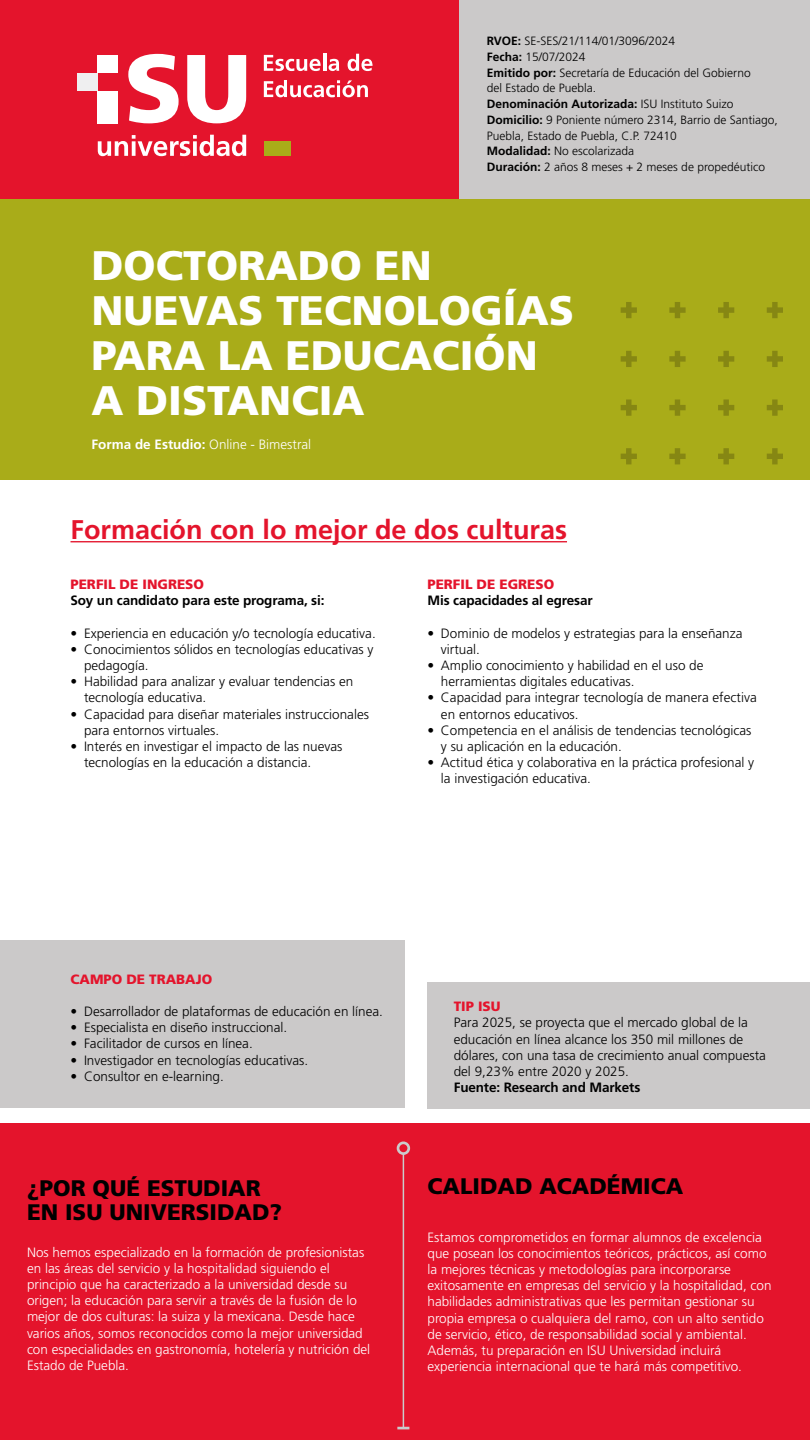
<style>
.page{position:relative;width:810px;height:1440px;background:#fff}
.page>*{position:absolute;margin:0;border:0;box-sizing:border-box;transform-origin:0 0}
.t1{font:900 41.25px/45px "Frutiger LT Std";color:#fff}
.t2{font:700 27px "Frutiger LT Std";color:#e4142c}
.t3{font:900 22.5px/24px "Frutiger LT Std";color:#000}
.t4{font:300 13.5px/16.2px "Frutiger LT Std";color:#000}
.t5{font:300 13.5px/16.2px "Frutiger LT Std";color:#fff}
.t6{font:700 13.5px "Frutiger LT Std";letter-spacing:-.01em;color:#000}
.t7{font:900 13.5px "Frutiger LT Std";color:#e4142c}
.t8{font:300 12px/15.8px "Frutiger LT Std";color:#000}
.s1{font-weight:700}
</style>
<div class="page">
<div style="left:0;top:0;width:477px;height:200px;background:#e4142c"></div>
<div style="left:459px;top:0;width:351px;height:206px;background:#cbc9c9"></div>
<div style="left:428px;top:982px;width:382px;height:126px;background:#cbc9c9"></div>
<div style="left:0;top:940px;width:405px;height:168px;background:#cbc9c9"></div>
<hr style="left:70px;top:541px;width:497px;height:1px;background:#e4142c">
<div style="left:0;top:1123px;width:810px;height:317px;background:#e4142c"></div>
<hr style="left:403px;top:1154px;width:1px;height:274px;background:#cbcbcc">
<div style="left:397px;top:1141px;width:13px;height:14px;border:3px solid #cbcbcc;border-radius:50%"></div>
<svg style="left:397px;top:1427px;width:12px;height:2px"></svg>
<div style="left:0;top:200px;width:810px;height:280px;background:#a9ac19"></div>
<svg style="left:621px;top:302px;width:16px;height:16px"></svg>
<svg style="left:669px;top:302px;width:17px;height:16px"></svg>
<svg style="left:718px;top:302px;width:16px;height:16px"></svg>
<svg style="left:767px;top:302px;width:16px;height:16px"></svg>
<svg style="left:621px;top:448px;width:16px;height:16px"></svg>
<svg style="left:621px;top:400px;width:16px;height:16px"></svg>
<svg style="left:621px;top:351px;width:16px;height:16px"></svg>
<svg style="left:669px;top:448px;width:17px;height:16px"></svg>
<svg style="left:669px;top:400px;width:17px;height:16px"></svg>
<svg style="left:669px;top:351px;width:17px;height:16px"></svg>
<svg style="left:718px;top:448px;width:16px;height:16px"></svg>
<svg style="left:718px;top:400px;width:16px;height:16px"></svg>
<svg style="left:718px;top:351px;width:16px;height:16px"></svg>
<svg style="left:767px;top:448px;width:16px;height:16px"></svg>
<svg style="left:767px;top:400px;width:16px;height:16px"></svg>
<svg style="left:767px;top:351px;width:16px;height:16px"></svg>
<svg style="left:128px;top:54px;width:51px;height:69px"></svg>
<svg style="left:187px;top:55px;width:59px;height:68px"></svg>
<div style="left:78px;top:73px;width:20px;height:18px;background:#efeff0"></div>
<div style="left:98px;top:55px;width:20px;height:18px;background:#fff"></div>
<div style="left:98px;top:91px;width:20px;height:32px;background:#fff"></div>
<svg style="left:98px;top:135px;width:148px;height:21px"></svg>
<svg style="left:264px;top:55px;width:57px;height:16px"></svg>
<hr style="left:323px;top:54px;width:3px;height:17px;background:#fff">
<svg style="left:329px;top:59px;width:10px;height:12px"></svg>
<svg style="left:348px;top:54px;width:25px;height:17px"></svg>
<svg style="left:264px;top:80px;width:104px;height:17px"></svg>
<div style="left:264px;top:141px;width:27px;height:15px;background:#a9ac19"></div>
<p class="t8" style="left:487px;top:33px;width:293px"><span class="s1">RVOE:</span> SE-SES/21/114/01/3096/2024<br><span class="s1">Fecha:</span> 15/07/2024<br><span class="s1">Emitido por:</span> Secretaría de Educación del Gobierno<br>del Estado de Puebla.<br><span class="s1">Denominación Autorizada:</span> ISU Instituto Suizo <span class="s1">Domicilio:</span> 9 Poniente número 2314, Barrio de Santiago, Puebla, Estado de Puebla, C.P. 72410<br><span class="s1">Modalidad:</span> No escolarizada<br><span class="s1">Duración:</span> 2 años 8 meses + 2 meses de propedéutico</p>
<h1 class="t1" style="left:92px;top:243px;width:484px">DOCTORADO EN<br>NUEVAS TECNOLOGÍAS<br>PARA LA EDUCACIÓN<br>A DISTANCIA</h1>
<p class="t5" style="left:92px;top:436px;width:221px"><span class="s1">Forma de Estudio:</span> Online - Bimestral</p>
<h2 class="t2" style="left:70px;top:514px;width:498px">Formación con lo mejor de dos culturas</h2>
<p class="t7" style="left:70px;top:576px;width:135px">PERFIL DE INGRESO</p>
<p class="t6" style="left:70px;top:593px;width:256px">Soy un candidato para este programa, si:</p>
<p class="t4" style="left:70px;top:625px;width:307px">• Experiencia en educación y/o tecnología educativa.</p>
<p class="t4" style="left:84px;top:641px;width:291px;text-indent:-14px">• Conocimientos sólidos en tecnologías educativas y pedagogía.</p>
<p class="t4" style="left:84px;top:674px;width:271px;text-indent:-14px">• Habilidad para analizar y evaluar tendencias en tecnología educativa.</p>
<p class="t4" style="left:84px;top:706px;width:287px;text-indent:-14px">• Capacidad para diseñar materiales instruccionales para entornos virtuales.</p>
<p class="t4" style="left:84px;top:738px;width:260px;text-indent:-14px">• Interés en investigar el impacto de las nuevas tecnologías en la educación a distancia.</p>
<p class="t7" style="left:427px;top:576px;width:128px">PERFIL DE EGRESO</p>
<p class="t6" style="left:427px;top:593px;width:167px">Mis capacidades al egresar</p>
<p class="t4" style="left:441px;top:625px;width:303px;text-indent:-14px">• Dominio de modelos y estrategias para la enseñanza virtual.</p>
<p class="t4" style="left:441px;top:657px;width:264px;text-indent:-14px">• Amplio conocimiento y habilidad en el uso de herramientas digitales educativas.</p>
<p class="t4" style="left:441px;top:690px;width:317px;text-indent:-14px">• Capacidad para integrar tecnología de manera efectiva en entornos educativos.</p>
<p class="t4" style="left:441px;top:722px;width:312px;text-indent:-14px">• Competencia en el análisis de tendencias tecnológicas y su aplicación en la educación.</p>
<p class="t4" style="left:441px;top:755px;width:315px;text-indent:-14px">• Actitud ética y colaborativa en la práctica profesional y la investigación educativa.</p>
<p class="t7" style="left:70px;top:971px;width:143px">CAMPO DE TRABAJO</p>
<p class="t4" style="left:70px;top:1003px;width:314px">• Desarrollador de plataformas de educación en línea.</p>
<p class="t4" style="left:70px;top:1020px;width:218px">• Especialista en diseño instruccional.</p>
<p class="t4" style="left:70px;top:1036px;width:184px">• Facilitador de cursos en línea.</p>
<p class="t4" style="left:70px;top:1052px;width:239px">• Investigador en tecnologías educativas.</p>
<p class="t4" style="left:70px;top:1068px;width:155px">• Consultor en e-learning.</p>
<p class="t7" style="left:454px;top:998px;width:48px">TIP ISU</p>
<p class="t4" style="left:454px;top:1015px;width:314px">Para 2025, se proyecta que el mercado global de la educación en línea alcance los 350 mil millones de dólares, con una tasa de crecimiento anual compuesta del 9,23% entre 2020 y 2025.</p>
<p class="t6" style="left:454px;top:1080px;width:188px">Fuente: Research and Markets</p>
<h3 class="t3" style="left:27px;top:1176px;width:257px">¿POR QUÉ ESTUDIAR<br>EN ISU UNIVERSIDAD?</h3>
<h3 class="t3" style="left:428px;top:1174px;width:257px">CALIDAD ACADÉMICA</h3>
<p class="t5" style="left:27px;top:1244px;width:345px">Nos hemos especializado en la formación de profesionistas en las áreas del servicio y la hospitalidad siguiendo el principio que ha caracterizado a la universidad desde su origen; la educación para servir a través de la fusión de lo mejor de dos culturas: la suiza y la mexicana. Desde hace varios años, somos reconocidos como la mejor universidad con especialidades en gastronomía, hotelería y nutrición del Estado de Puebla.</p>
<p class="t5" style="left:428px;top:1229px;width:346px">Estamos comprometidos en formar alumnos de excelencia que posean los conocimientos teóricos, prácticos, así como la mejores técnicas y metodologías para incorporarse exitosamente en empresas del servicio y la hospitalidad, con habilidades administrativas que les permitan gestionar su propia empresa o cualquiera del ramo, con un alto sentido de servicio, ético, de responsabilidad social y ambiental.<br>Además, tu preparación en ISU Universidad incluirá experiencia internacional que te hará más competitivo.</p>
</div>
